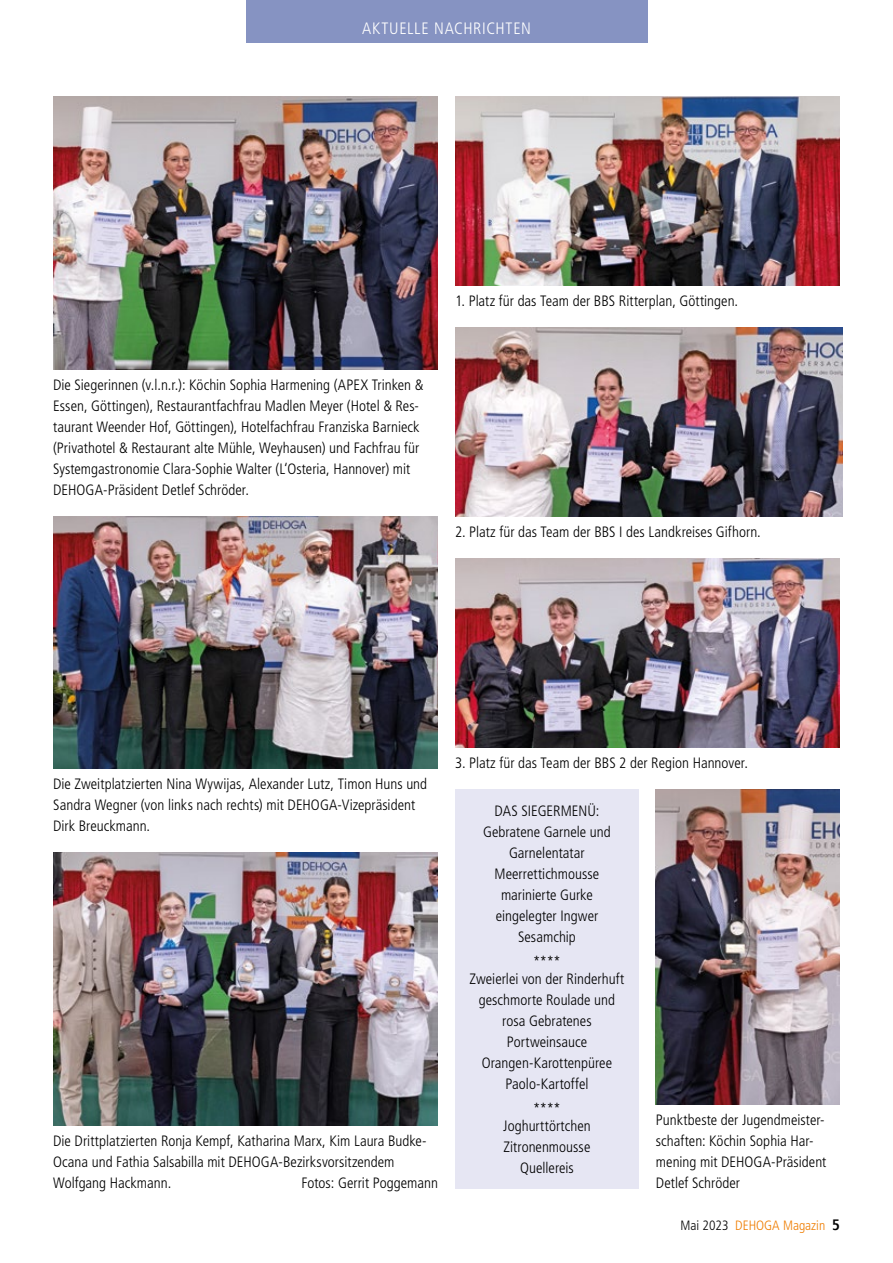
<style>
.page{position:relative;width:893px;height:1263px;background:#fff}
.page>*{position:absolute;margin:0;border:0;box-sizing:border-box;transform-origin:0 0}
.t1{font:300 condensed 16.5px "Frutiger";letter-spacing:.04em;color:#fff}
.t2{font:300 condensed 15px/21px "Frutiger";color:#000;text-align:center}
.t3{font:300 condensed 13.5px "Frutiger";color:#ef7d00}
.s1{color:#000}
.s2{font-weight:700;font-size:15px;color:#000}
</style>
<div class="page">
<div style="left:246px;top:0;width:401px;height:43px;background:#8693c2"></div>
<img style="left:53px;top:852px;width:385px;height:273px">
<img style="left:53px;top:96px;width:385px;height:273px">
<img style="left:53px;top:516px;width:385px;height:252px">
<img style="left:656px;top:789px;width:184px;height:315px">
<img style="left:455px;top:96px;width:385px;height:189px">
<img style="left:455px;top:327px;width:388px;height:189px">
<img style="left:455px;top:558px;width:385px;height:189px">
<div style="left:455px;top:789px;width:184px;height:399px;background:#e6e6f3"></div>
<p class="t1" style="left:362px;top:19px;width:170px">AKTUELLE NACHRICHTEN</p>
<p class="t2" style="left:53px;top:375px;width:372px;text-align:left">Die Siegerinnen (v.l.n.r.): Köchin Sophia Harmening (APEX Trinken &amp; Essen, Göttingen), Restaurantfachfrau Madlen Meyer (Hotel &amp; Res&shy;taurant Weender Hof, Göttingen), Hotelfachfrau Franziska Barnieck (Privathotel &amp; Restaurant alte Mühle, Weyhausen) und Fachfrau für Systemgastronomie Clara-Sophie Walter (L‘Osteria, Hannover) mit DEHOGA-Präsident Detlef Schröder.</p>
<p class="t2" style="left:455px;top:291px;width:285px">1. Platz für das Team der BBS Ritterplan, Göttingen.</p>
<p class="t2" style="left:455px;top:522px;width:307px">2. Platz für das Team der BBS I des Landkreises Gifhorn.</p>
<p class="t2" style="left:53px;top:774px;width:376px;text-align:left">Die Zweitplatzierten Nina Wywijas, Alexander Lutz, Timon Huns und<br>Sandra Wegner (von links nach rechts) mit DEHOGA-Vizepräsident<br>Dirk Breuckmann.</p>
<p class="t2" style="left:53px;top:1131px;width:375px;text-align:left">Die Drittplatzierten Ronja Kempf, Katharina Marx, Kim Laura Budke-<br>Ocana und Fathia Salsabilla mit DEHOGA-Bezirksvorsitzendem<br>Wolfgang Hackmann.</p>
<p class="t2" style="left:301px;top:1173px;width:138px">Fotos: Gerrit Poggemann</p>
<p class="t2" style="left:455px;top:753px;width:294px">3. Platz für das Team der BBS 2 der Region Hannover.</p>
<p class="t2" style="left:483px;top:800px;width:129px">DAS SIEGERMENÜ:<br>Gebratene Garnele und<br>Garnelentatar<br>Meerrettichmousse marinierte Gurke eingelegter Ingwer<br>Sesamchip</p>
<p class="t2" style="left:470px;top:954px;width:156px;line-height:16.5px">****<br>Zweierlei von der Rinderhuft</p>
<p class="t2" style="left:479px;top:989px;width:138px">geschmorte Roulade und rosa Gebratenes<br>Portweinsauce<br>Orangen-Karottenpüree<br>Paolo-Kartoffel</p>
<p class="t2" style="left:503px;top:1101px;width:89px;line-height:16.5px">****<br>Joghurttörtchen</p>
<p class="t2" style="left:503px;top:1136px;width:88px">Zitronenmousse<br>Quellereis</p>
<p class="t2" style="left:656px;top:1110px;width:172px;text-align:left">Punktbeste der Jugendmeister&shy;schaften: Köchin Sophia Har&shy;mening mit DEHOGA-Präsident<br>Detlef Schröder</p>
<p class="t3" style="left:681px;top:1218px;width:161px"><span class="s1">Mai 2023</span> DEHOGA Magazin <span class="s2">5</span></p>
</div>
